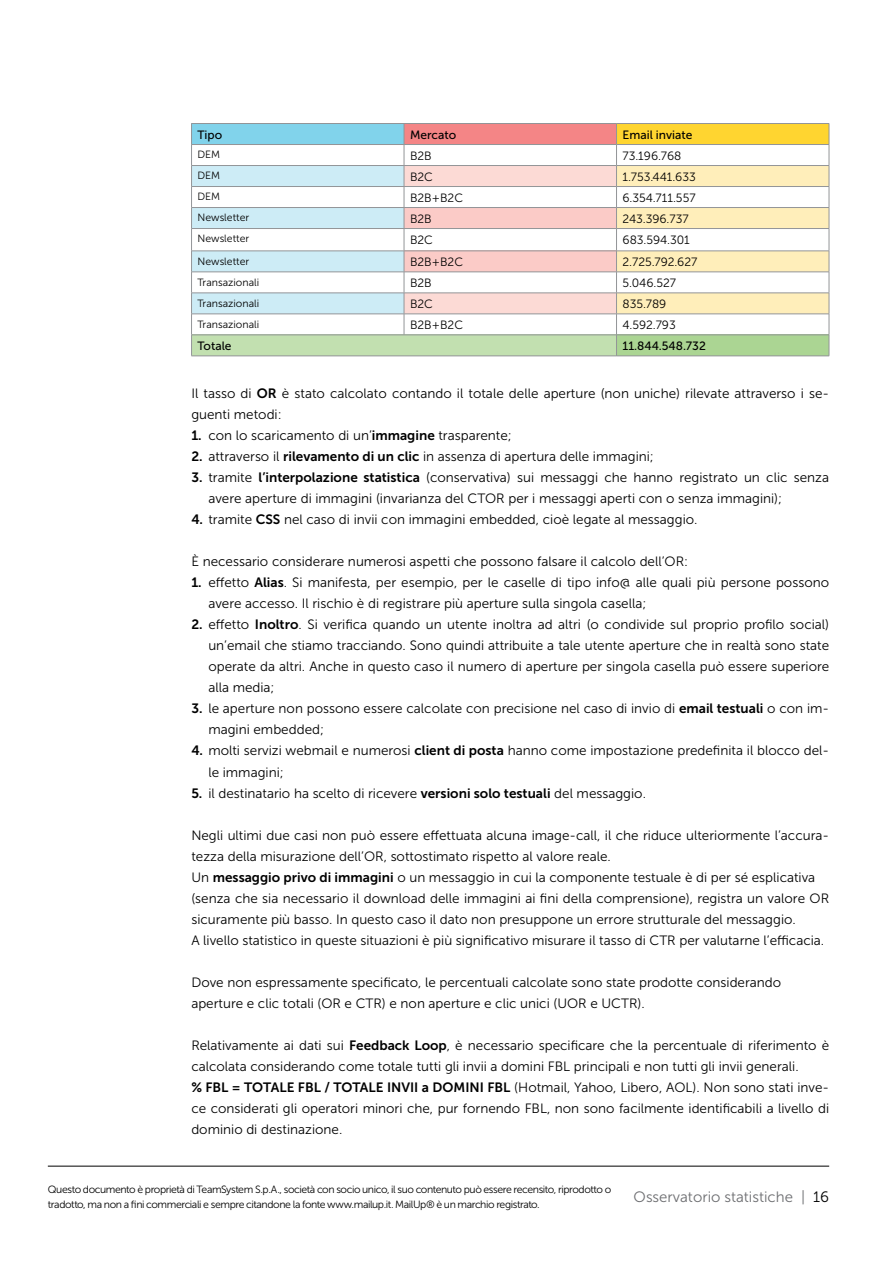
<style>
.page{position:relative;width:893px;height:1263px;background:#fff}
.page>*{position:absolute;margin:0;border:0;box-sizing:border-box;transform-origin:0 0}
.t1{font:15px "Museo Sans 300";color:#6d6e71}
.t2{font:13.5px/21px "Museo Sans 300";color:#000}
.t3{font:12px "Museo Sans 300";color:#000}
.t4{font:12px "Museo Sans 500";color:#000}
.t5{font:10.5px/15px "Museo Sans 300";letter-spacing:-.035em;color:#000}
.t6{font:10.5px "Museo Sans 300";color:#000}
.s1{font-family:"Museo Sans 700"}
.s2{color:#000}
</style>
<div class="page">
<hr style="left:48px;top:1166px;width:781px;height:1px;background:#000">
<hr style="left:191px;top:123px;width:213px;height:1px;background:#939598">
<hr style="left:616px;top:123px;width:213px;height:1px;background:#939598">
<hr style="left:404px;top:123px;width:212px;height:1px;background:#939598">
<hr style="left:191px;top:356px;width:213px;height:1px;background:#939598">
<hr style="left:404px;top:356px;width:212px;height:1px;background:#939598">
<svg style="left:191px;top:124px;width:639px;height:232px"></svg>
<hr style="left:616px;top:356px;width:213px;height:1px;background:#939598">
<p class="t4" style="left:198px;top:128px;width:26px">Tipo</p>
<p class="t4" style="left:410px;top:128px;width:48px">Mercato</p>
<p class="t4" style="left:622px;top:128px;width:71px">Email inviate</p>
<p class="t5" style="left:198px;top:147px;width:24px">DEM</p>
<p class="t3" style="left:410px;top:149px;width:23px">B2B</p>
<p class="t3" style="left:622px;top:149px;width:60px">73.196.768</p>
<p class="t5" style="left:198px;top:168px;width:24px">DEM</p>
<p class="t3" style="left:410px;top:170px;width:25px">B2C</p>
<p class="t3" style="left:622px;top:170px;width:75px">1.753.441.633</p>
<p class="t5" style="left:198px;top:189px;width:24px">DEM</p>
<p class="t3" style="left:410px;top:191px;width:55px">B2B+B2C</p>
<p class="t3" style="left:622px;top:191px;width:75px">6.354.711.557</p>
<p class="t6" style="left:198px;top:212px;width:53px">Newsletter</p>
<p class="t3" style="left:410px;top:212px;width:23px">B2B</p>
<p class="t3" style="left:622px;top:212px;width:68px">243.396.737</p>
<p class="t6" style="left:198px;top:233px;width:53px">Newsletter</p>
<p class="t3" style="left:410px;top:233px;width:25px">B2C</p>
<p class="t3" style="left:622px;top:233px;width:69px">683.594.301</p>
<p class="t6" style="left:198px;top:255px;width:53px">Newsletter</p>
<p class="t3" style="left:410px;top:255px;width:55px">B2B+B2C</p>
<p class="t3" style="left:622px;top:255px;width:76px">2.725.792.627</p>
<p class="t6" style="left:198px;top:276px;width:63px">Transazionali</p>
<p class="t3" style="left:410px;top:276px;width:23px">B2B</p>
<p class="t3" style="left:622px;top:276px;width:55px">5.046.527</p>
<p class="t6" style="left:198px;top:297px;width:63px">Transazionali</p>
<p class="t3" style="left:410px;top:297px;width:25px">B2C</p>
<p class="t3" style="left:622px;top:297px;width:45px">835.789</p>
<p class="t6" style="left:198px;top:318px;width:63px">Transazionali</p>
<p class="t3" style="left:410px;top:318px;width:55px">B2B+B2C</p>
<p class="t3" style="left:622px;top:318px;width:55px">4.592.793</p>
<p class="t4" style="left:198px;top:339px;width:36px">Totale</p>
<p class="t4" style="left:622px;top:339px;width:85px">11.844.548.732</p>
<p class="t2" style="left:191px;top:383px;width:639px">Il tasso di <span class="s1">OR</span> è stato calcolato contando il totale delle aperture (non uniche) rilevate attraverso i se&shy;guenti metodi:</p>
<p class="t2" style="left:191px;top:425px;width:322px"><span class="s1">1.</span> con lo scaricamento di un’<span class="s1">immagine</span> trasparente;</p>
<p class="t2" style="left:191px;top:446px;width:464px"><span class="s1">2.</span> attraverso il <span class="s1">rilevamento di un clic</span> in assenza di apertura delle immagini;</p>
<p class="t2" style="left:208px;top:467px;width:622px;text-indent:-17px"><span class="s1">3.</span> tramite <span class="s1">l’interpolazione statistica</span> (conservativa) sui messaggi che hanno registrato un clic senza avere aperture di immagini (invarianza del CTOR per i messaggi aperti con o senza immagini);</p>
<p class="t2" style="left:191px;top:509px;width:508px"><span class="s1">4.</span> tramite <span class="s1">CSS</span> nel caso di invii con immagini embedded, cioè legate al messaggio.</p>
<p class="t2" style="left:191px;top:551px;width:498px">È necessario considerare numerosi aspetti che possono falsare il calcolo dell’OR:</p>
<p class="t2" style="left:208px;top:572px;width:622px;text-indent:-17px"><span class="s1">1.</span> effetto <span class="s1">Alias</span>. Si manifesta, per esempio, per le caselle di tipo info@ alle quali più persone possono avere accesso. Il rischio è di registrare più aperture sulla singola casella;</p>
<p class="t2" style="left:208px;top:614px;width:622px;text-align:justify;text-indent:-17px"><span class="s1">2.</span> effetto <span class="s1">Inoltro</span>. Si verifica quando un utente inoltra ad altri (o condivide sul proprio profilo social) un’email che stiamo tracciando. Sono quindi attribuite a tale utente aperture che in realtà sono state operate da altri. Anche in questo caso il numero di aperture per singola casella può essere superiore alla media;</p>
<p class="t2" style="left:208px;top:698px;width:622px;text-indent:-17px"><span class="s1">3.</span> le aperture non possono essere calcolate con precisione nel caso di invio di <span class="s1">email testuali</span> o con im&shy;magini embedded;</p>
<p class="t2" style="left:208px;top:740px;width:622px;text-indent:-17px"><span class="s1">4.</span> molti servizi webmail e numerosi <span class="s1">client di posta</span> hanno come impostazione predefinita il blocco del&shy;le immagini;</p>
<p class="t2" style="left:191px;top:782px;width:456px"><span class="s1">5.</span> il destinatario ha scelto di ricevere <span class="s1">versioni solo testuali</span> del messaggio.</p>
<p class="t2" style="left:191px;top:824px;width:639px">Negli ultimi due casi non può essere effettuata alcuna image-call, il che riduce ulteriormente l’accura&shy;tezza della misurazione dell’OR, sottostimato rispetto al valore reale.<br>Un <span class="s1">messaggio privo di immagini</span> o un messaggio in cui la componente testuale è di per sé esplicativa (senza che sia necessario il download delle immagini ai fini della comprensione), registra un valore OR sicuramente più basso. In questo caso il dato non presuppone un errore strutturale del messaggio.<br>A livello statistico in queste situazioni è più significativo misurare il tasso di CTR per valutarne l’efficacia.</p>
<p class="t2" style="left:191px;top:971px;width:591px">Dove non espressamente specificato, le percentuali calcolate sono state prodotte considerando aperture e clic totali (OR e CTR) e non aperture e clic unici (UOR e UCTR).</p>
<p class="t2" style="left:191px;top:1034px;width:639px">Relativamente ai dati sui <span class="s1">Feedback Loop</span>, è necessario specificare che la percentuale di riferimento è calcolata considerando come totale tutti gli invii a domini FBL principali e non tutti gli invii generali.<br><span class="s1">% FBL = TOTALE FBL / TOTALE INVII a DOMINI FBL</span> (Hotmail, Yahoo, Libero, AOL). Non sono stati inve&shy;ce considerati gli operatori minori che, pur fornendo FBL, non sono facilmente identificabili a livello di dominio di destinazione.</p>
<p class="t5" style="left:48px;top:1182px;width:565px">Questo documento è proprietà di TeamSystem S.p.A., società con socio unico, il suo contenuto può essere recensito, riprodotto o tradotto, ma non a fini commerciali e sempre citandone la fonte www.mailup.it. MailUp® è un marchio registrato.</p>
<p class="t1" style="left:634px;top:1189px;width:197px">Osservatorio statistiche | <span class="s2">16</span></p>
</div>
